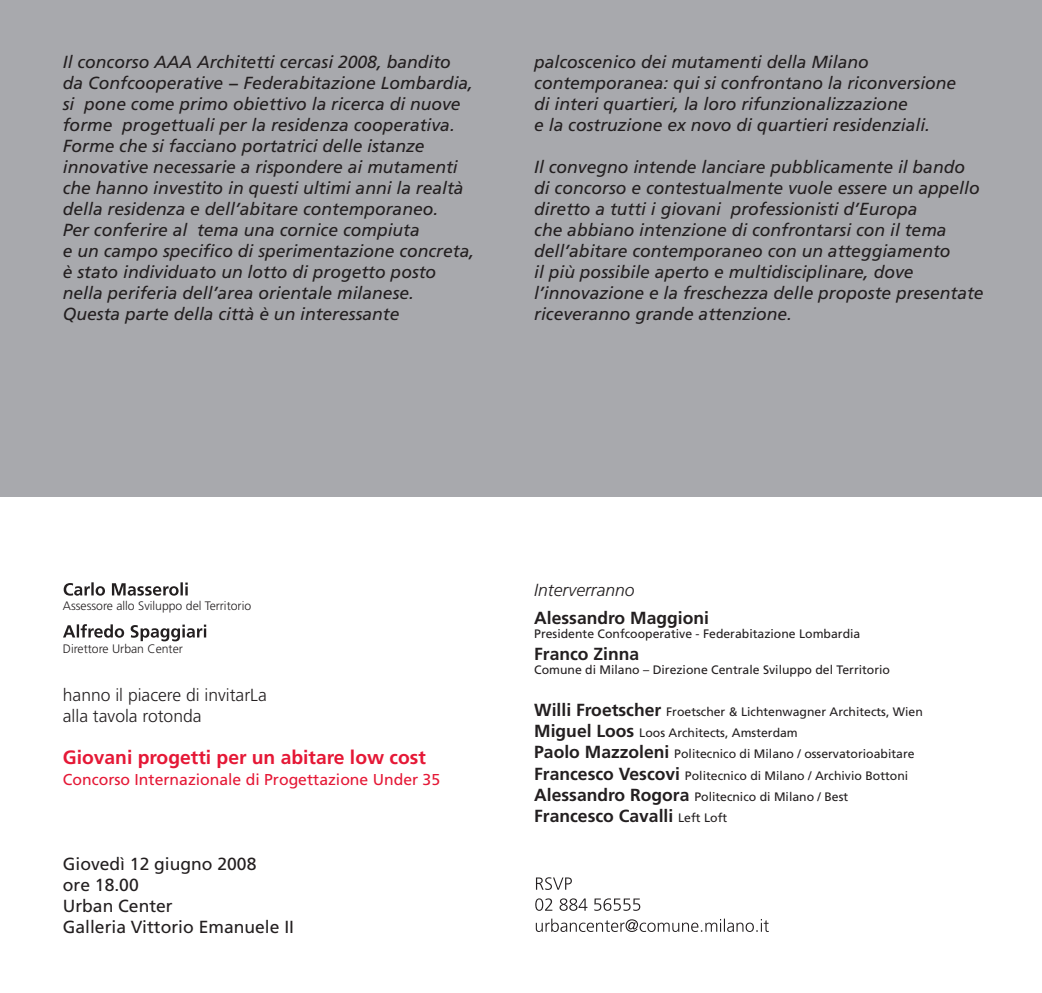
<style>
.page{position:relative;width:1042px;height:993px;background:#fff}
.page>*{position:absolute;margin:0;border:0;box-sizing:border-box;transform-origin:0 0}
.t1{font:700 19.25px "Frutiger";color:#e51836}
.t2{font:italic 17.5px/21px "Frutiger";color:#231f20}
.t3{font:17.5px/21px "Frutiger";color:#231f20}
.t4{font:700 17.5px "Frutiger";color:#231f20}
.t5{font:300 17.5px/21px "Frutiger";color:#231f20}
.t6{font:italic 300 17.5px "Frutiger";color:#231f20}
.t7{font:15.75px "Frutiger";color:#e51836}
.t8{font:12.25px/21px "Frutiger";color:#231f20}
.t9{font:300 12.25px "Frutiger";color:#231f20}
.s1{font-weight:700;font-size:17.5px}
.s2{font-weight:400;font-size:12.25px}
</style>
<div class="page">
<div style="left:0;top:0;width:1042px;height:496px;background:#a8a9ad"></div>
<svg style="left:536px;top:877px;width:36px;height:12px"></svg>
<svg style="left:535px;top:898px;width:105px;height:12px"></svg>
<svg style="left:536px;top:918px;width:233px;height:13px"></svg>
<svg style="left:64px;top:582px;width:124px;height:13px"></svg>
<svg style="left:63px;top:624px;width:143px;height:17px"></svg>
<p class="t2" style="left:63px;top:51px;width:413px">Il concorso AAA Architetti cercasi 2008, bandito da Confcooperative − Federabitazione Lombardia, si pone come primo obiettivo la ricerca di nuove forme progettuali per la residenza cooperativa.<br>Forme che si facciano portatrici delle istanze innovative necessarie a rispondere ai mutamenti che hanno investito in questi ultimi anni la realtà della residenza e dell’abitare contemporaneo.<br>Per conferire al tema una cornice compiuta<br>e un campo specifico di sperimentazione concreta, è stato individuato un lotto di progetto posto nella periferia dell’area orientale milanese.<br>Questa parte della città è un interessante</p>
<p class="t2" style="left:534px;top:51px;width:424px">palcoscenico dei mutamenti della Milano contemporanea: qui si confrontano la riconversione di interi quartieri, la loro rifunzionalizzazione<br>e la costruzione ex novo di quartieri residenziali.</p>
<p class="t2" style="left:534px;top:156px;width:451px">Il convegno intende lanciare pubblicamente il bando di concorso e contestualmente vuole essere un appello diretto a tutti i giovani professionisti d’Europa<br>che abbiano intenzione di confrontarsi con il tema dell’abitare contemporaneo con un atteggiamento<br>il più possibile aperto e multidisciplinare, dove l’innovazione e la freschezza delle proposte presentate riceveranno grande attenzione.</p>
<p class="t9" style="left:63px;top:599px;width:190px">Assessore allo Sviluppo del Territorio</p>
<p class="t9" style="left:63px;top:641px;width:122px">Direttore Urban Center</p>
<p class="t5" style="left:63px;top:684px;width:205px">hanno il piacere di invitarLa alla tavola rotonda</p>
<p class="t1" style="left:63px;top:745px;width:364px">Giovani progetti per un abitare low cost</p>
<p class="t7" style="left:63px;top:769px;width:379px">Concorso Internazionale di Progettazione Under 35</p>
<p class="t3" style="left:63px;top:852px;width:233px">Giovedì 12 giugno 2008<br>ore 18.00<br>Urban Center<br>Galleria Vittorio Emanuele II</p>
<p class="t6" style="left:534px;top:579px;width:102px">Interverranno</p>
<p class="t4" style="left:534px;top:607px;width:176px">Alessandro Maggioni</p>
<p class="t8" style="left:534px;top:622px;width:328px">Presidente Confcooperative - Federabitazione Lombardia</p>
<p class="t4" style="left:534px;top:643px;width:107px">Franco Zinna</p>
<p class="t8" style="left:534px;top:659px;width:357px">Comune di Milano – Direzione Centrale Sviluppo del Territorio</p>
<p class="t8" style="left:534px;top:701px;width:390px"><span class="s1">Willi Froetscher</span> Froetscher &amp; Lichtenwagner Architects, Wien <span class="s1">Miguel Loos</span> Loos Architects, Amsterdam<br><span class="s1">Paolo Mazzoleni</span> Politecnico di Milano / osservatorioabitare <span class="s1">Francesco Vescovi</span> Politecnico di Milano / Archivio Bottoni <span class="s1">Alessandro Rogora</span> Politecnico di Milano / Best</p>
<p class="t4" style="left:534px;top:804px;width:194px">Francesco Cavalli <span class="s2">Left Loft</span></p>
</div>
